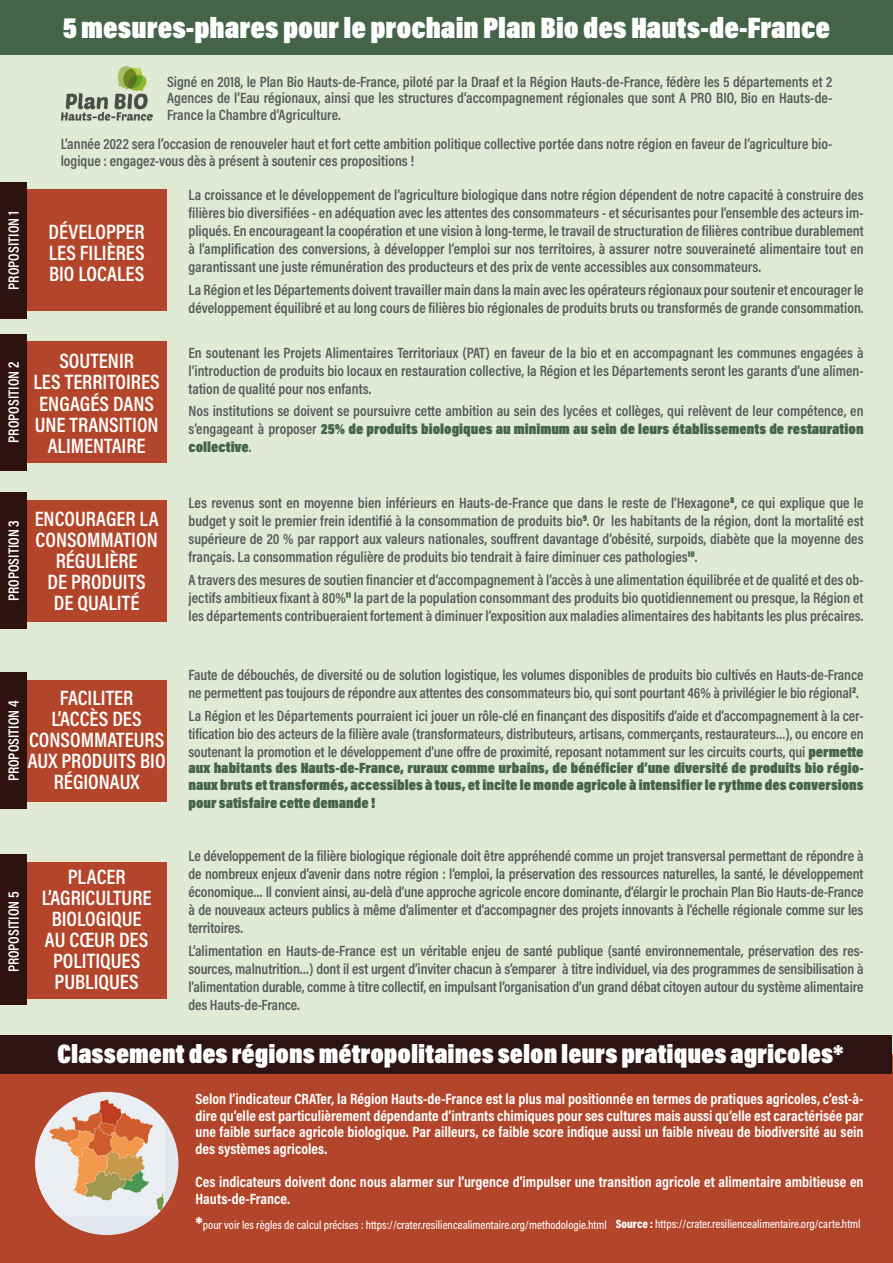
<style>
.page{position:relative;width:893px;height:1263px;background:#fff}
.page>*{position:absolute;margin:0;border:0;box-sizing:border-box;transform-origin:0 0}
.t1{font:900 30px "Acumin Pro Cond";color:#fff}
.t2{font:900 27px "Acumin Pro Cond";color:#fff}
.t3{font:600 21px "Acumin Pro Cond";color:#fff}
.t4{font:600 15px/18px "Acumin Pro Cond";color:#57595a;text-align:justify}
.t5{font:700 15px/16.6px "Acumin Pro Cond";color:#fff;text-align:justify}
.t6{font:900 15px/16.6px "Acumin Pro Cond";color:#446448}
.t7{font:600 15px "Acumin Pro Cond";color:#fff}
.t8{font:500 12px "Acumin Pro Cond";color:#fff}
.s1{font-weight:900;color:#446448}
.s2{font-weight:900;font-size:18px}
.s3{font-weight:900}
</style>
<div class="page">
<div style="left:0;top:9px;width:893px;height:1048px;background:#e0ead5"></div>
<img style="left:61px;top:67px;width:92px;height:54px">
<div style="left:24px;top:862px;width:143px;height:137px;background:#b2452a"></div>
<div style="left:21px;top:680px;width:146px;height:121px;background:#b2452a"></div>
<div style="left:21px;top:500px;width:146px;height:121px;background:#b2452a"></div>
<div style="left:21px;top:341px;width:146px;height:122px;background:#b2452a"></div>
<div style="left:0;top:854px;width:26px;height:151px;background:#2d1210"></div>
<div style="left:0;top:672px;width:26px;height:137px;background:#2d1210"></div>
<div style="left:0;top:492px;width:26px;height:137px;background:#2d1210"></div>
<div style="left:0;top:334px;width:26px;height:137px;background:#2d1210"></div>
<div style="left:0;top:0;width:893px;height:54px;background:#446448"></div>
<div style="left:0;top:1054px;width:893px;height:209px;background:#b2452a"></div>
<div style="left:35px;top:1092px;width:143px;height:143px;background:#e2e8ed;border-radius:50%"></div>
<img style="left:35px;top:1093px;width:130px;height:122px">
<div style="left:1px;top:1035px;width:891px;height:39px;background:#2d1311"></div>
<div style="left:21px;top:190px;width:146px;height:121px;background:#b2452a"></div>
<div style="left:0;top:182px;width:26px;height:137px;background:#2d1210"></div>
<p class="t1" style="left:63px;top:8px;width:769px">5 mesures-phares pour le prochain Plan Bio des Hauts-de-France</p>
<p class="t4" style="left:167px;top:73px;width:667px;line-height:16.6px">Signé en 2018, le Plan Bio Hauts-de-France, piloté par la Draaf et la Région Hauts-de-France, fédère les 5 départements et 2<br>Agences de l’Eau régionaux, ainsi que les structures d’accompagnement régionales que sont A PRO BIO, Bio en Hauts-de-France la Chambre d’Agriculture.</p>
<p class="t4" style="left:61px;top:135px;width:773px;line-height:16.6px">L’année 2022 sera l’occasion de renouveler haut et fort cette ambition politique collective portée dans notre région en faveur de l’agriculture bio&shy;logique : engagez-vous dès à présent à soutenir ces propositions !</p>
<p class="t4" style="left:189px;top:186px;width:677px">La croissance et le développement de l’agriculture biologique dans notre région dépendent de notre capacité à construire des filières bio diversifiées - en adéquation avec les attentes des consommateurs - et sécurisantes pour l’ensemble des acteurs im&shy;pliqués. En encourageant la coopération et une vision à long-terme, le travail de structuration de filières contribue durablement à l’amplification des conversions, à développer l’emploi sur nos territoires, à assurer notre souveraineté alimentaire tout en garantissant une juste rémunération des producteurs et des prix de vente accessibles aux consommateurs.</p>
<p class="t4" style="left:189px;top:280px;width:677px">La Région et les Départements doivent travailler main dans la main avec les opérateurs régionaux pour soutenir et encourager le développement équilibré et au long cours de filières bio régionales de produits bruts ou transformés de grande consommation.</p>
<p class="t7" style="left:4px;top:290px;width:80px;rotate:-90deg">PROPOSITION 1</p>
<p class="t3" style="left:49px;top:218px;width:98px">DÉVELOPPER</p>
<p class="t3" style="left:49px;top:239px;width:97px">LES FILIÈRES</p>
<p class="t3" style="left:49px;top:260px;width:97px">BIO LOCALES</p>
<p class="t7" style="left:4px;top:443px;width:82px;rotate:-90deg">PROPOSITION 2</p>
<p class="t3" style="left:59px;top:347px;width:76px">SOUTENIR</p>
<p class="t3" style="left:34px;top:368px;width:128px">LES TERRITOIRES</p>
<p class="t3" style="left:39px;top:389px;width:116px">ENGAGÉS DANS</p>
<p class="t3" style="left:35px;top:410px;width:125px">UNE TRANSITION</p>
<p class="t3" style="left:48px;top:431px;width:99px">ALIMENTAIRE</p>
<p class="t7" style="left:4px;top:601px;width:83px;rotate:-90deg">PROPOSITION 3</p>
<p class="t3" style="left:35px;top:505px;width:126px">ENCOURAGER LA</p>
<p class="t3" style="left:36px;top:526px;width:124px">CONSOMMATION</p>
<p class="t3" style="left:56px;top:547px;width:83px">RÉGULIÈRE</p>
<p class="t3" style="left:47px;top:568px;width:100px">DE PRODUITS</p>
<p class="t3" style="left:54px;top:589px;width:87px">DE QUALITÉ</p>
<p class="t4" style="left:189px;top:343px;width:677px">En soutenant les Projets Alimentaires Territoriaux (PAT) en faveur de la bio et en accompagnant les communes engagées à l’introduction de produits bio locaux en restauration collective, la Région et les Départements seront les garants d’une alimen&shy;tation de qualité pour nos enfants.</p>
<p class="t4" style="left:189px;top:402px;width:677px">Nos institutions se doivent se poursuivre cette ambition au sein des lycées et collèges, qui relèvent de leur compétence, en s’engageant à proposer <span class="s1">25% de produits biologiques au minimum au sein de leurs établissements de restauration collective</span>.</p>
<p class="t4" style="left:189px;top:494px;width:677px">Les revenus sont en moyenne bien inférieurs en Hauts-de-France que dans le reste de l’Hexagone<sup>8</sup>, ce qui explique que le budget y soit le premier frein identifié à la consommation de produits bio<sup>9</sup>. Or les habitants de la région, dont la mortalité est supérieure de 20 % par rapport aux valeurs nationales, souffrent davantage d’obésité, surpoids, diabète que la moyenne des français. La consommation régulière de produits bio tendrait à faire diminuer ces pathologies<sup>10</sup>.</p>
<p class="t4" style="left:189px;top:570px;width:677px">A travers des mesures de soutien financier et d’accompagnement à l’accès à une alimentation équilibrée et de qualité et des ob&shy;jectifs ambitieux fixant à 80%<sup>11</sup> la part de la population consommant des produits bio quotidiennement ou presque, la Région et les départements contribueraient fortement à diminuer l’exposition aux maladies alimentaires des habitants les plus précaires.</p>
<p class="t7" style="left:4px;top:781px;width:83px;rotate:-90deg">PROPOSITION 4</p>
<p class="t3" style="left:60px;top:684px;width:75px">FACILITER</p>
<p class="t3" style="left:52px;top:705px;width:92px">L’ACCÈS DES</p>
<p class="t3" style="left:29px;top:726px;width:137px">CONSOMMATEURS</p>
<p class="t3" style="left:28px;top:747px;width:139px">AUX PRODUITS BIO</p>
<p class="t3" style="left:54px;top:768px;width:87px">RÉGIONAUX</p>
<p class="t4" style="left:189px;top:666px;width:677px">Faute de débouchés, de diversité ou de solution logistique, les volumes disponibles de produits bio cultivés en Hauts-de-France ne permettent pas toujours de répondre aux attentes des consommateurs bio, qui sont pourtant 46% à privilégier le bio régional<sup>2</sup>.</p>
<p class="t4" style="left:189px;top:706px;width:677px">La Région et les Départements pourraient ici jouer un rôle-clé en finançant des dispositifs d’aide et d’accompagnement à la cer&shy;tification bio des acteurs de la filière avale (transformateurs, distributeurs, artisans, commerçants, restaurateurs…), ou encore en soutenant la promotion et le développement d’une offre de proximité, reposant notamment sur les circuits courts, qui <span class="s1">permette</span></p>
<p class="t6" style="left:189px;top:760px;width:677px">aux habitants des Hauts-de-France, ruraux comme urbains, de bénéficier d’une diversité de produits bio régio&shy;naux bruts et transformés, accessibles à tous, et incite le monde agricole à intensifier le rythme des conversions</p>
<p class="t6" style="left:189px;top:794px;width:188px">pour satisfaire cette demande !</p>
<p class="t7" style="left:4px;top:972px;width:83px;rotate:-90deg">PROPOSITION 5</p>
<p class="t3" style="left:68px;top:863px;width:59px">PLACER</p>
<p class="t3" style="left:42px;top:884px;width:111px">L’AGRICULTURE</p>
<p class="t3" style="left:52px;top:905px;width:91px">BIOLOGIQUE</p>
<p class="t3" style="left:45px;top:926px;width:105px">AU CŒUR DES</p>
<p class="t3" style="left:53px;top:947px;width:89px">POLITIQUES</p>
<p class="t3" style="left:55px;top:968px;width:86px">PUBLIQUES</p>
<p class="t4" style="left:189px;top:847px;width:677px">Le développement de la filière biologique régionale doit être appréhendé comme un projet transversal permettant de répondre à de nombreux enjeux d’avenir dans notre région : l’emploi, la préservation des ressources naturelles, la santé, le développement économique… Il convient ainsi, au-delà d’une approche agricole encore dominante, d’élargir le prochain Plan Bio Hauts-de-France à de nouveaux acteurs publics à même d’alimenter et d’accompagner des projets innovants à l’échelle régionale comme sur les territoires.</p>
<p class="t4" style="left:189px;top:941px;width:677px">L’alimentation en Hauts-de-France est un véritable enjeu de santé publique (santé environnementale, préservation des res&shy;sources, malnutrition…) dont il est urgent d’inviter chacun à s’emparer à titre individuel, via des programmes de sensibilisation à l’alimentation durable, comme à titre collectif, en impulsant l’organisation d’un grand débat citoyen autour du système alimentaire des Hauts-de-France.</p>
<p class="t2" style="left:57px;top:1037px;width:788px">Classement des régions métropolitaines selon leurs pratiques agricoles*</p>
<p class="t5" style="left:196px;top:1090px;width:670px">Selon l’indicateur CRATer, la Région Hauts-de-France est la plus mal positionnée en termes de pratiques agricoles, c’est-à&shy;dire qu’elle est particulièrement dépendante d’intrants chimiques pour ses cultures mais aussi qu’elle est caractérisée par une faible surface agricole biologique. Par ailleurs, ce faible score indique aussi un faible niveau de biodiversité au sein des systèmes agricoles.</p>
<p class="t5" style="left:196px;top:1173px;width:670px">Ces indicateurs doivent donc nous alarmer sur l’urgence d’impulser une transition agricole et alimentaire ambitieuse en<br>Hauts-de-France.</p>
<p class="t8" style="left:196px;top:1216px;width:413px"><span class="s2">*</span>pour voir les règles de calcul précises : https://crater.resiliencealimentaire.org/methodologie.html</p>
<p class="t8" style="left:616px;top:1216px;width:246px"><span class="s3">Source :</span> https://crater.resiliencealimentaire.org/carte.html</p>
</div>
